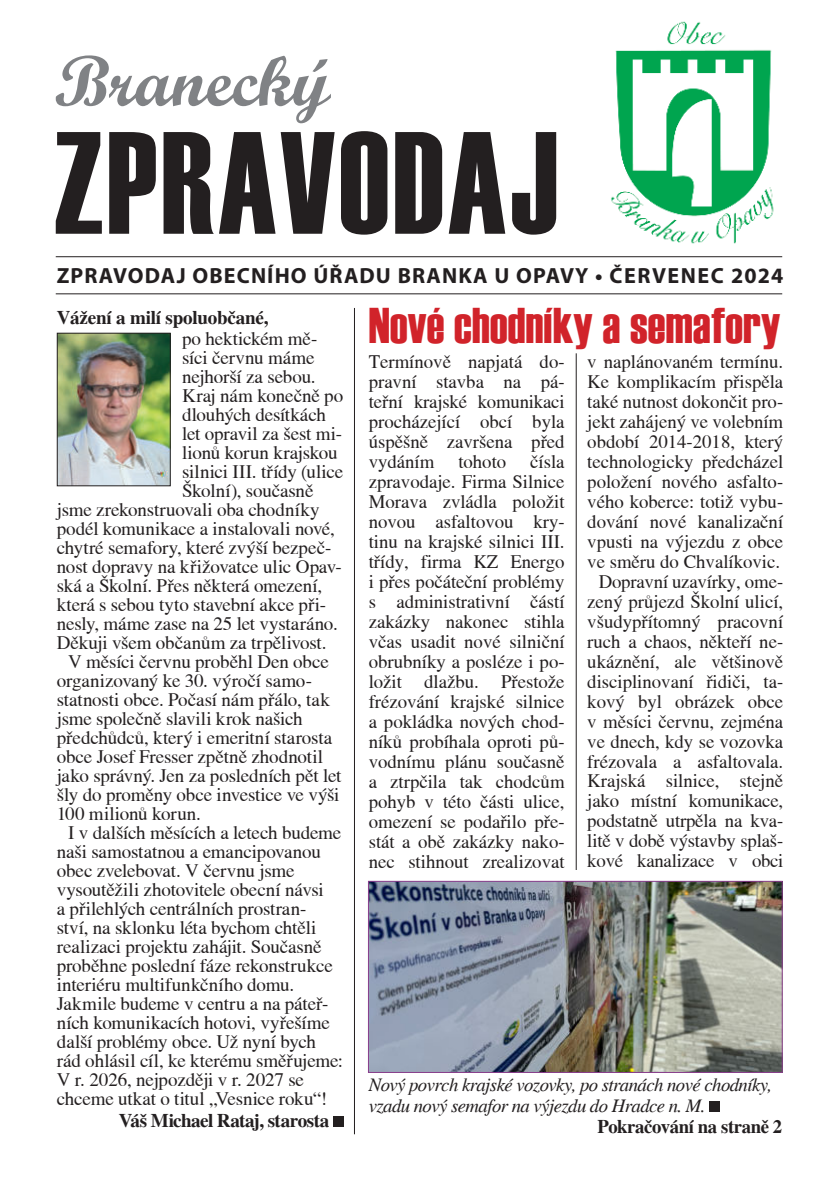
<style>
.page{position:relative;width:840px;height:1191px;background:#fff}
.page>*{position:absolute;margin:0;border:0;box-sizing:border-box;transform-origin:0 0}
.t1{font:50px "Haettenschweiler";letter-spacing:.005em;color:#d1232a}
.t2{font:700 22px "Myriad Pro";letter-spacing:.05em;color:#231f20}
.t3{font:19px/20px "Toronto";color:#231f20;text-align:justify}
.t4{font:italic 19px/20.4px "Toronto";letter-spacing:-.03em;color:#231f20}
.t5{font:700 19px "Toronto";letter-spacing:-.02em;color:#231f20}
</style>
<div class="page">
<svg style="left:56px;top:55px;width:275px;height:68px"></svg>
<hr style="left:354px;top:308px;width:1px;height:826px;background:#231f20">
<svg style="left:56px;top:131px;width:500px;height:104px;fill:#231f20"></svg>
<hr style="left:56px;top:256px;width:725px;height:1px;background:#231f20">
<hr style="left:56px;top:293px;width:725px;height:1px;background:#231f20">
<div style="left:333px;top:1116px;width:10px;height:10px;background:#231f20"></div>
<img style="left:611px;top:21px;width:163px;height:223px">
<img style="left:59px;top:335px;width:110px;height:149px">
<div style="left:57px;top:333px;width:114px;height:153px;border:1px solid #231f20"></div>
<div style="left:709px;top:1101px;width:10px;height:10px;background:#231f20"></div>
<hr style="left:575px;top:353px;width:1px;height:517px;background:#231f20">
<img style="left:370px;top:883px;width:410px;height:188px">
<div style="left:368px;top:881px;width:414px;height:192px;border:1px solid #893e8c"></div>
<p class="t2" style="left:57px;top:264px;width:727px">ZPRAVODAJ OBECNÍHO ÚŘADU BRANKA U OPAVY • ČERVENEC 2024</p>
<p class="t5" style="left:57px;top:306px;width:213px">Vážení a milí spoluobčané,</p>
<p class="t3" style="left:182px;top:328px;width:137px">po hektickém mě-</p>
<p class="t3" style="left:182px;top:347px;width:134px">síci červnu máme</p>
<p class="t3" style="left:182px;top:366px;width:135px">nejhorší za sebou.</p>
<p class="t3" style="left:182px;top:385px;width:163px">Kraj nám konečně po</p>
<p class="t3" style="left:182px;top:404px;width:145px">dlouhých desítkách</p>
<p class="t3" style="left:182px;top:423px;width:161px">let opravil za šest mi-</p>
<p class="t3" style="left:182px;top:442px;width:157px">lionů korun krajskou</p>
<p class="t3" style="left:182px;top:461px;width:162px">silnici III. třídy (ulice</p>
<p class="t3" style="left:182px;top:480px;width:133px">Školní), současně</p>
<p class="t3" style="left:57px;top:499px;width:264px">jsme zrekonstruovali oba chodníky</p>
<p class="t3" style="left:57px;top:518px;width:279px">podél komunikace a instalovali nové,</p>
<p class="t3" style="left:57px;top:537px;width:276px">chytré semafory, které zvýší bezpeč-</p>
<p class="t3" style="left:57px;top:556px;width:286px">nost dopravy na křižovatce ulic Opav-</p>
<p class="t3" style="left:57px;top:575px;width:267px">ská a Školní. Přes některá omezení,</p>
<p class="t3" style="left:57px;top:594px;width:271px">která s sebou tyto stavební akce při-</p>
<p class="t3" style="left:57px;top:613px;width:282px">nesly, máme zase na 25 let vystaráno.</p>
<p class="t3" style="left:57px;top:632px;width:271px">Děkuji všem občanům za trpělivost.</p>
<p class="t3" style="left:68px;top:651px;width:262px">V měsíci červnu proběhl Den obce</p>
<p class="t3" style="left:57px;top:670px;width:257px">organizovaný ke 30. výročí samo-</p>
<p class="t3" style="left:57px;top:689px;width:274px">statnosti obce. Počasí nám přálo, tak</p>
<p class="t3" style="left:57px;top:708px;width:247px">jsme společně slavili krok našich</p>
<p class="t3" style="left:57px;top:727px;width:277px">předchůdců, který i emeritní starosta</p>
<p class="t3" style="left:57px;top:746px;width:267px">obce Josef Fresser zpětně zhodnotil</p>
<p class="t3" style="left:57px;top:765px;width:286px">jako správný. Jen za posledních pět let</p>
<p class="t3" style="left:57px;top:784px;width:284px">šly do proměny obce investice ve výši</p>
<p class="t3" style="left:57px;top:803px;width:146px">100 milionů korun.</p>
<p class="t3" style="left:68px;top:822px;width:274px">I v dalších měsících a letech budeme</p>
<p class="t3" style="left:57px;top:841px;width:265px">naši samostatnou a emancipovanou</p>
<p class="t3" style="left:57px;top:860px;width:239px">obec zvelebovat. V červnu jsme</p>
<p class="t3" style="left:57px;top:879px;width:268px">vysoutěžili zhotovitele obecní návsi</p>
<p class="t3" style="left:57px;top:898px;width:251px">a přilehlých centrálních prostran-</p>
<p class="t3" style="left:57px;top:917px;width:261px">ství, na sklonku léta bychom chtěli</p>
<p class="t3" style="left:57px;top:936px;width:266px">realizaci projektu zahájit. Současně</p>
<p class="t3" style="left:57px;top:955px;width:277px">proběhne poslední fáze rekonstrukce</p>
<p class="t3" style="left:57px;top:974px;width:239px">interiéru multifunkčního domu.</p>
<p class="t3" style="left:57px;top:993px;width:273px">Jakmile budeme v centru a na páteř-</p>
<p class="t3" style="left:57px;top:1012px;width:275px">ních komunikacích hotovi, vyřešíme</p>
<p class="t3" style="left:57px;top:1031px;width:260px">další problémy obce. Už nyní bych</p>
<p class="t3" style="left:57px;top:1050px;width:288px">rád ohlásil cíl, ke kterému směřujeme:</p>
<p class="t3" style="left:57px;top:1069px;width:249px">V r. 2026, nejpozději v r. 2027 se</p>
<p class="t3" style="left:57px;top:1088px;width:271px">chceme utkat o titul „Vesnice roku“!</p>
<p class="t5" style="left:119px;top:1109px;width:212px">Váš Michael Rataj, starosta</p>
<h1 class="t1" style="left:368px;top:308px;width:413px">Nové chodníky a semafory</h1>
<p class="t3" style="left:368px;top:352px;width:197px">Termínově napjatá do&shy;pravní stavba na pá&shy;teřní krajské komunikaci procházející obcí byla úspěšně završena před vydáním</p>
<p class="t3" style="left:587px;top:352px;width:197px;text-align:center">v naplánovaném termínu.<br>Ke komplikacím přispěla také nutnost dokončit pro&shy;jekt zahájený ve volebním období 2014-2018, který technologicky předcházel položení nového asfalto&shy;vého koberce: totiž vybu&shy;dování nové kanalizační vpusti na výjezdu z obce ve směru do Chvalíkovic.<br>Dopravní uzavírky, ome&shy;zený průjezd Školní ulicí, všudypřítomný pracovní ruch a chaos, někteří ne&shy;ukáznění, ale většinově disciplinovaní řidiči, ta&shy;kový byl obrázek obce v měsíci červnu, zejména ve dnech, kdy se vozovka frézovala a asfaltovala.<br>Krajská silnice, stejně jako místní komunikace, podstatně utrpěla na kva&shy;litě v době výstavby splaš&shy;kové kanalizace v obci</p>
<p class="t3" style="left:458px;top:452px;width:49px">tohoto</p>
<p class="t3" style="left:368px;top:452px;width:197px;text-indent:161px">čísla zpravodaje. Firma Silnice Morava zvládla položit novou asfaltovou kry&shy;tinu na krajské silnici III. třídy, firma KZ Energo i přes počáteční problémy s administrativní částí zakázky nakonec stihla včas usadit nové silniční obrubníky a posléze i po&shy;ložit dlažbu. Přestože frézování krajské silnice a pokládka nových chod&shy;níků probíhala oproti pů&shy;vodnímu plánu současně a ztrpčila tak chodcům pohyb v této části ulice, omezení se podařilo pře&shy;stát a obě zakázky nako&shy;nec stihnout zrealizovat</p>
<p class="t4" style="left:368px;top:1074px;width:405px">Nový povrch krajské vozovky, po stranách nové chodníky, vzadu nový semafor na výjezdu do Hradce n. M.</p>
<p class="t5" style="left:597px;top:1115px;width:186px">Pokračování na straně 2</p>
</div>
